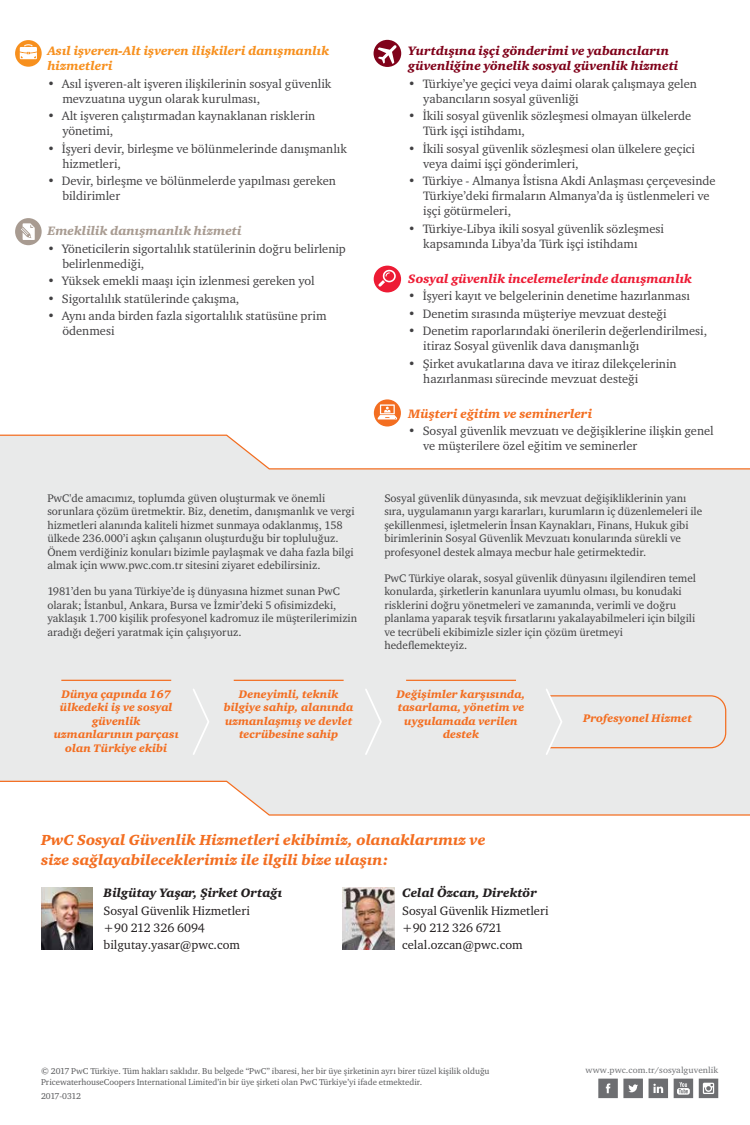
<style>
.page{position:relative;width:750px;height:1125px;background:#fff}
.page>*{position:absolute;margin:0;border:0;box-sizing:border-box;transform-origin:0 0}
.t1{font:italic 900 15px/20px "ITC Charter Com";color:#f36e21}
.t2{font:12.5px/15px "ITC Charter Com Rergular";color:#414042}
.t3{font:12.5px/17.5px "ITC Charter Com Rergular";color:#231f20}
.t4{font:italic 900 12.5px/15px "ITC Charter Com";color:#80021a}
.t5{font:italic 900 12.5px/15px "ITC Charter Com";color:#f7901e}
.t6{font:italic 900 12.5px "ITC Charter Com";color:#231f20}
.t7{font:italic 900 12.5px "ITC Charter Com";color:#ed1b34}
.t8{font:italic 900 12.5px "ITC Charter Com";color:#a89b91}
.t9{font:italic 900 12.5px "ITC Charter Com";color:#f36e21}
.t10{font:11.25px/13.5px "ITC Charter Com Rergular";color:#414042}
.t11{font:italic 900 11.25px/13.5px "ITC Charter Com";color:#f36e21;text-align:center}
.t12{font:8.75px/11.2px "ITC Charter Com Rergular";color:#58595b}
.t13{font:8.75px "ITC Charter Com Rergular";letter-spacing:.005em;color:#6d6e71;scale:1.05 1}
.t14{font:8.75px "ITC Charter Com Rergular";letter-spacing:-.035em;color:#58595b}
</style>
<div class="page">
<div style="left:0;top:470px;width:750px;height:310px;background:#e9eaea"></div>
<svg style="left:598px;top:1079px;width:45px;height:19px"></svg>
<svg style="left:649px;top:1079px;width:19px;height:19px"></svg>
<svg style="left:699px;top:1079px;width:19px;height:19px"></svg>
<svg style="left:674px;top:1079px;width:19px;height:19px"></svg>
<svg style="left:0;top:780px;width:750px;height:36px"></svg>
<svg style="left:0;top:434px;width:750px;height:36px"></svg>
<img style="left:41px;top:888px;width:52px;height:62px">
<img style="left:343px;top:888px;width:51px;height:62px">
<hr style="left:61px;top:680px;width:110px;height:1px;background:#f36e21">
<hr style="left:234px;top:680px;width:110px;height:1px;background:#f36e21">
<hr style="left:406px;top:680px;width:110px;height:1px;background:#f36e21">
<svg style="left:191px;top:687px;width:19px;height:70px"></svg>
<svg style="left:364px;top:687px;width:19px;height:70px"></svg>
<div style="left:544px;top:687px;width:183px;height:70px;background:#e9eaea"></div>
<svg style="left:15px;top:40px;width:27px;height:27px"></svg>
<svg style="left:20px;top:44px;width:17px;height:15px"></svg>
<div style="left:15px;top:218px;width:27px;height:27px;background:#a89b91;border-radius:50%"></div>
<svg style="left:21px;top:223px;width:14px;height:17px"></svg>
<div style="left:374px;top:40px;width:27px;height:27px;background:#80021a;border-radius:50%"></div>
<svg style="left:378px;top:45px;width:18px;height:19px"></svg>
<div style="left:374px;top:266px;width:27px;height:26px;background:#ed1b34;border-radius:50%"></div>
<svg style="left:378px;top:270px;width:18px;height:17px"></svg>
<svg style="left:374px;top:399px;width:27px;height:28px"></svg>
<p class="t5" style="left:47px;top:43px;width:283px">Asıl işveren-Alt işveren ilişkileri danışmanlık hizmetleri</p>
<p class="t2" style="left:62px;top:76px;width:270px;text-indent:-15px">• Asıl işveren-alt işveren ilişkilerinin sosyal güvenlik mevzuatına uygun olarak kurulması,</p>
<p class="t2" style="left:62px;top:108px;width:255px;text-indent:-15px">• Alt işveren çalıştırmadan kaynaklanan risklerin yönetimi,</p>
<p class="t2" style="left:62px;top:141px;width:286px;text-indent:-15px">• İşyeri devir, birleşme ve bölünmelerinde danışmanlık hizmetleri,</p>
<p class="t2" style="left:62px;top:173px;width:275px;text-indent:-15px">• Devir, birleşme ve bölünmelerde yapılması gereken bildirimler</p>
<p class="t8" style="left:47px;top:223px;width:196px">Emeklilik danışmanlık hizmeti</p>
<p class="t2" style="left:62px;top:241px;width:285px;text-indent:-15px">• Yöneticilerin sigortalılık statülerinin doğru belirlenip belirlenmediği,</p>
<p class="t2" style="left:47px;top:273px;width:269px">• Yüksek emekli maaşı için izlenmesi gereken yol</p>
<p class="t2" style="left:47px;top:291px;width:194px">• Sigortalılık statülerinde çakışma,</p>
<p class="t2" style="left:62px;top:308px;width:266px;text-indent:-15px">• Aynı anda birden fazla sigortalılık statüsüne prim ödenmesi</p>
<p class="t10" style="left:47px;top:491px;width:309px">PwC'de amacımız, toplumda güven oluşturmak ve önemli sorunlara çözüm üretmektir. Biz, denetim, danışmanlık ve vergi hizmetleri alanında kaliteli hizmet sunmaya odaklanmış, 158 ülkede 236.000’i aşkın çalışanın oluşturduğu bir topluluğuz.<br>Önem verdiğiniz konuları bizimle paylaşmak ve daha fazla bilgi almak için www.pwc.com.tr sitesini ziyaret edebilirsiniz.</p>
<p class="t10" style="left:47px;top:585px;width:311px">1981’den bu yana Türkiye’de iş dünyasına hizmet sunan PwC olarak; İstanbul, Ankara, Bursa ve İzmir’deki 5 ofisimizdeki, yaklaşık 1.700 kişilik profesyonel kadromuz ile müşterilerimizin aradığı değeri yaratmak için çalışıyoruz.</p>
<p class="t4" style="left:408px;top:43px;width:272px">Yurtdışına işçi gönderimi ve yabancıların güvenliğine yönelik sosyal güvenlik hizmeti</p>
<p class="t2" style="left:423px;top:76px;width:275px;text-indent:-15px">• Türkiye’ye geçici veya daimi olarak çalışmaya gelen yabancıların sosyal güvenliği</p>
<p class="t2" style="left:423px;top:108px;width:270px;text-indent:-15px">• İkili sosyal güvenlik sözleşmesi olmayan ülkelerde<br>Türk işçi istihdamı,</p>
<p class="t2" style="left:423px;top:141px;width:273px;text-indent:-15px">• İkili sosyal güvenlik sözleşmesi olan ülkelere geçici veya daimi işçi gönderimleri,</p>
<p class="t2" style="left:423px;top:173px;width:294px;text-indent:-15px">• Türkiye - Almanya İstisna Akdi Anlaşması çerçevesinde<br>Türkiye’deki firmaların Almanya’da iş üstlenmeleri ve işçi götürmeleri,</p>
<p class="t2" style="left:423px;top:221px;width:242px;text-indent:-15px">• Türkiye-Libya ikili sosyal güvenlik sözleşmesi kapsamında Libya’da Türk işçi istihdamı</p>
<p class="t7" style="left:408px;top:271px;width:285px">Sosyal güvenlik incelemelerinde danışmanlık</p>
<p class="t2" style="left:408px;top:288px;width:283px">• İşyeri kayıt ve belgelerinin denetime hazırlanması</p>
<p class="t2" style="left:408px;top:306px;width:260px">• Denetim sırasında müşteriye mevzuat desteği</p>
<p class="t2" style="left:423px;top:323px;width:285px;text-indent:-15px">• Denetim raporlarındaki önerilerin değerlendirilmesi, itiraz Sosyal güvenlik dava danışmanlığı</p>
<p class="t2" style="left:423px;top:356px;width:255px;text-indent:-15px">• Şirket avukatlarına dava ve itiraz dilekçelerinin hazırlanması sürecinde mevzuat desteği</p>
<p class="t9" style="left:408px;top:406px;width:185px">Müşteri eğitim ve seminerleri</p>
<p class="t2" style="left:423px;top:423px;width:292px;text-indent:-15px">• Sosyal güvenlik mevzuatı ve değişiklerine ilişkin genel ve müşterilere özel eğitim ve seminerler</p>
<p class="t10" style="left:384px;top:491px;width:319px">Sosyal güvenlik dünyasında, sık mevzuat değişikliklerinin yanı sıra, uygulamanın yargı kararları, kurumların iç düzenlemeleri ile şekillenmesi, işletmelerin İnsan Kaynakları, Finans, Hukuk gibi birimlerinin Sosyal Güvenlik Mevzuatı konularında sürekli ve profesyonel destek almaya mecbur hale getirmektedir.</p>
<p class="t10" style="left:384px;top:571px;width:313px">PwC Türkiye olarak, sosyal güvenlik dünyasını ilgilendiren temel konularda, şirketlerin kanunlara uyumlu olması, bu konudaki risklerini doğru yönetmeleri ve zamanında, verimli ve doğru planlama yaparak teşvik fırsatlarını yakalayabilmeleri için bilgili ve tecrübeli ekibimizle sizler için çözüm üretmeyi hedeflemekteyiz.</p>
<p class="t11" style="left:54px;top:687px;width:126px">Dünya çapında 167 ülkedeki iş ve sosyal güvenlik uzmanlarının parçası olan Türkiye ekibi</p>
<p class="t11" style="left:224px;top:687px;width:131px">Deneyimli, teknik bilgiye sahip, alanında uzmanlaşmış ve devlet tecrübesine sahip</p>
<p class="t11" style="left:397px;top:687px;width:130px">Değişimler karşısında, tasarlama, yönetim ve uygulamada verilen destek</p>
<p class="t1" style="left:41px;top:830px;width:446px">PwC Sosyal Güvenlik Hizmetleri ekibimiz, olanaklarımız ve size sağlayabileceklerimiz ile ilgili bize ulaşın:</p>
<p class="t6" style="left:104px;top:885px;width:180px">Bilgütay Yaşar, Şirket Ortağı</p>
<p class="t3" style="left:104px;top:901px;width:148px">Sosyal Güvenlik Hizmetleri +90 212 326 6094 bilgutay.yasar@pwc.com</p>
<p class="t6" style="left:402px;top:885px;width:136px">Celal Özcan, Direktör</p>
<p class="t3" style="left:402px;top:901px;width:148px">Sosyal Güvenlik Hizmetleri +90 212 326 6721 celal.ozcan@pwc.com</p>
<p class="t11" style="left:583px;top:711px;width:110px">Profesyonel Hizmet</p>
<p class="t12" style="left:41px;top:1065px;width:450px">© 2017 PwC Türkiye. Tüm hakları saklıdır. Bu belgede “PwC” ibaresi, her bir üye şirketinin ayrı birer tüzel kişilik olduğu<br>PricewaterhouseCoopers International Limited’in bir üye şirketi olan PwC Türkiye’yi ifade etmektedir.</p>
<p class="t14" style="left:41px;top:1090px;width:42px">2017-0312</p>
<p class="t13" style="left:586px;top:1064px;width:128px">www.pwc.com.tr/sosyalguvenlik</p>
</div>
